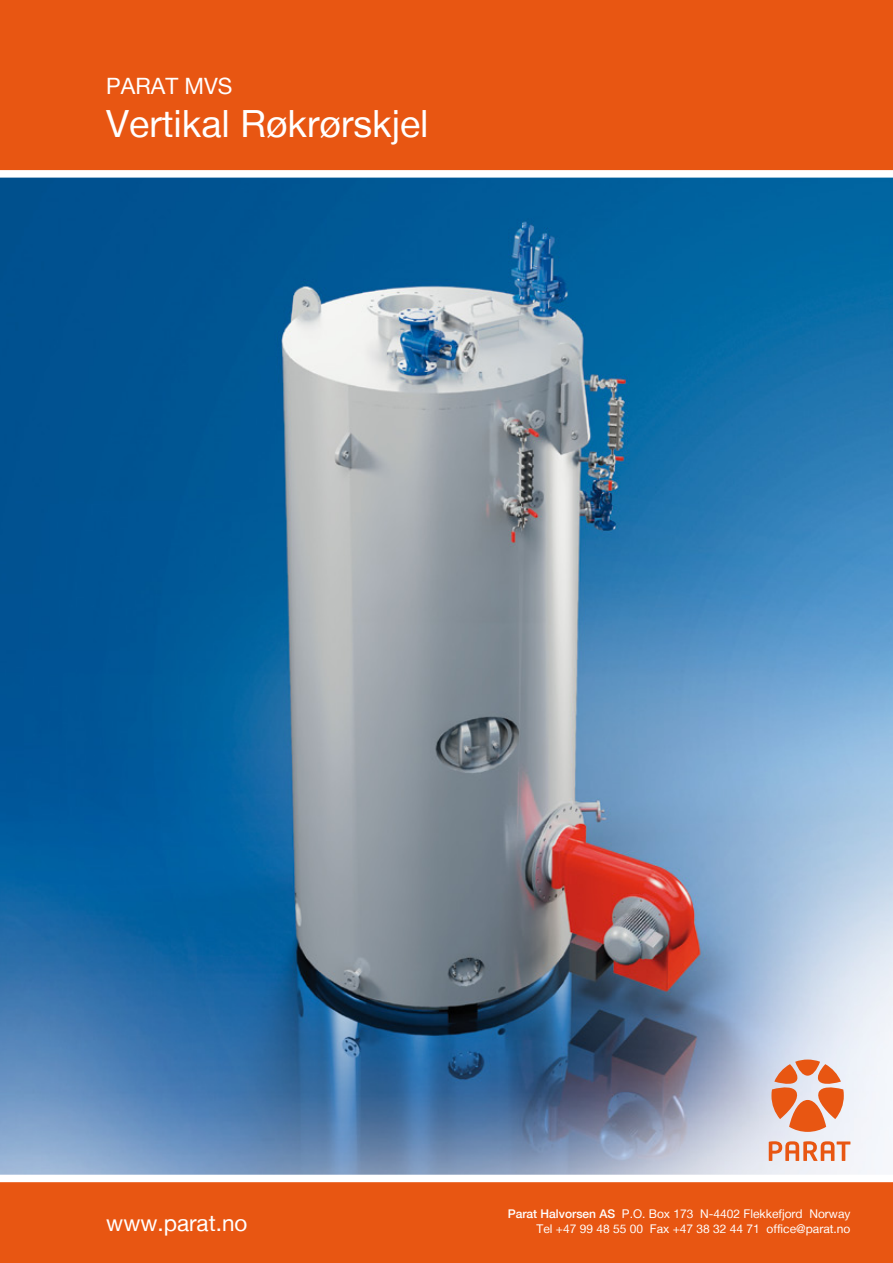
<style>
.page{position:relative;width:893px;height:1263px;background:#fff}
.page>*{position:absolute;margin:0;border:0;box-sizing:border-box;transform-origin:0 0}
.t1{font:37.5px "Helvetica Neue LT";color:#fff}
.t2{font:22.5px "Helvetica Neue LT";color:#fff}
.t3{font:12px "Helvetica Neue LT";color:#fff}
.s1{font-weight:500}
</style>
<div class="page">
<img style="left:0;top:178px;width:893px;height:997px">
<div style="left:0;top:0;width:893px;height:170px;background:#e85612"></div>
<svg style="left:769px;top:1141px;width:81px;height:20px"></svg>
<svg style="left:771px;top:1059px;width:73px;height:73px;background:#e59b7c"></svg>
<div style="left:0;top:1182px;width:893px;height:81px;background:#e85612"></div>
<h2 class="t2" style="left:106px;top:73px;width:128px">PARAT MVS</h2>
<h1 class="t1" style="left:106px;top:102px;width:324px">Vertikal Røkrørskjel</h1>
<p class="t3" style="left:508px;top:1207px;width:344px"><span class="s1">Parat Halvorsen AS</span> P.O. Box 173 N-4402 Flekkefjord Norway</p>
<h2 class="t2" style="left:106px;top:1210px;width:143px">www.parat.no</h2>
<p class="t3" style="left:536px;top:1221px;width:315px">Tel +47 99 48 55 00 Fax +47 38 32 44 71 office@parat.no</p>
</div>
